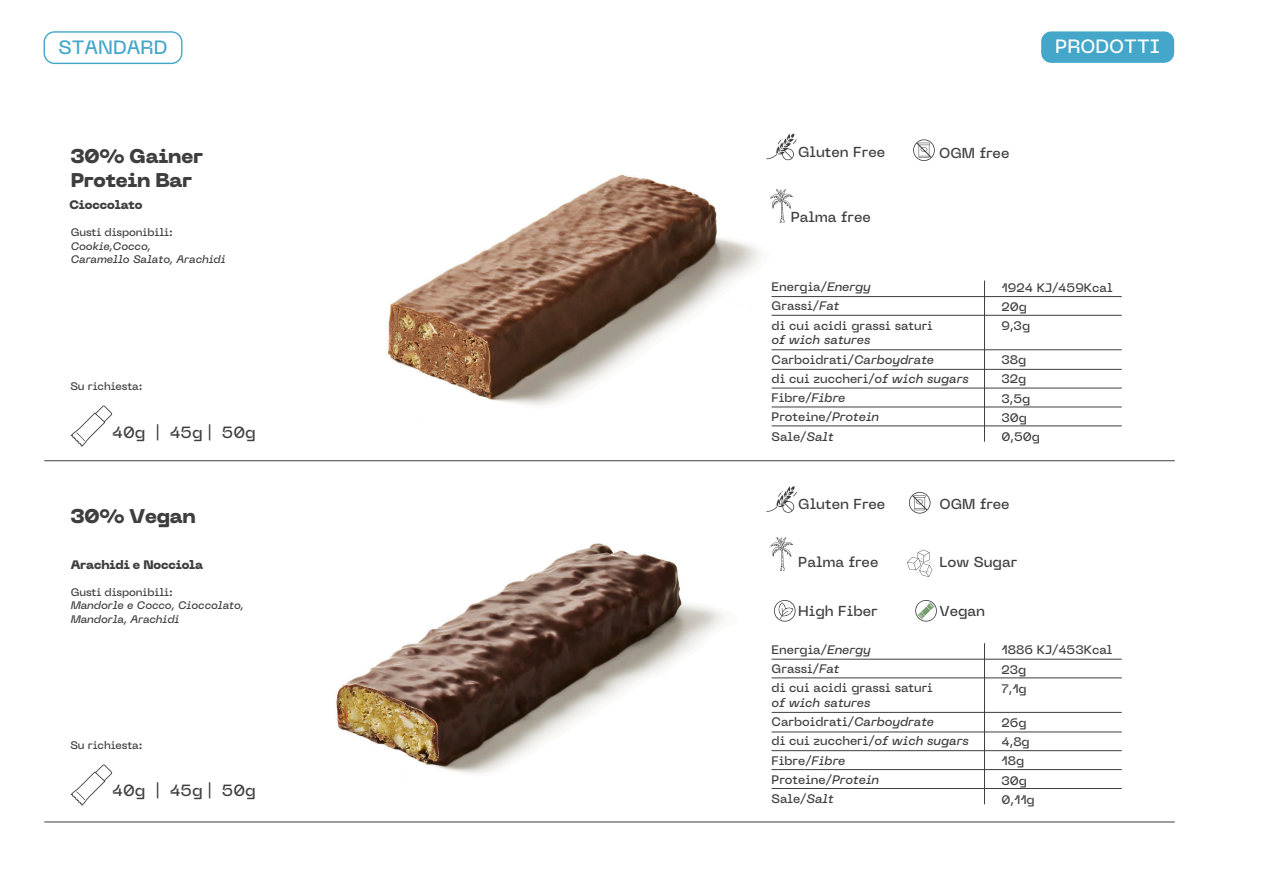
<style>
.page{position:relative;width:1263px;height:893px;background:#fff}
.page>*{position:absolute;margin:0;border:0;box-sizing:border-box;transform-origin:0 0}
.t1{font:800 19.8px/23.7px "PP Neue Machina";letter-spacing:-.01em;color:#3e3e3f}
.t2{font:500 19.2px "PP Neue Machina Inktrap";color:#44a7c9}
.t3{font:500 19.2px "PP Neue Machina Inktrap";color:#fff}
.t4{font:500 16.05px "PP Neue Machina Inktrap";color:#3e3e3f}
.t5{font:500 14.4px "PP Neue Machina Inktrap";color:#3e3e3f}
.t6{font:500 12.3px/19.2px "PP Neue Machina Inktrap";color:#3e3e3f}
.t7{font:800 12.3px "PP Neue Machina";letter-spacing:-.01em;color:#3e3e3f}
.t8{font:italic 500 12.3px "PP Neue Machina";color:#3e3e3f}
.t9{font:italic 500 10.95px/13px "PP Neue Machina Inktrap";letter-spacing:-.01em;color:#3e3e3f}
.t10{font:500 10.95px "PP Neue Machina Inktrap";letter-spacing:-.01em;color:#3e3e3f}
.s1{font-family:"PP Neue Machina";font-style:italic}
</style>
<div class="page">
<img style="left:387px;top:133px;width:455px;height:294px">
<hr style="left:44px;top:460px;width:1131px;height:1px;background:#3e3e3f">
<svg style="left:71px;top:405px;width:41px;height:42px"></svg>
<hr style="left:984px;top:281px;width:1px;height:161px;background:#3e3e3f">
<hr style="left:772px;top:296px;width:350px;height:1px;background:#3e3e3f">
<hr style="left:772px;top:315px;width:350px;height:1px;background:#3e3e3f">
<hr style="left:772px;top:349px;width:350px;height:1px;background:#3e3e3f">
<hr style="left:772px;top:369px;width:350px;height:1px;background:#3e3e3f">
<hr style="left:772px;top:388px;width:350px;height:1px;background:#3e3e3f">
<hr style="left:772px;top:407px;width:350px;height:1px;background:#3e3e3f">
<hr style="left:772px;top:426px;width:350px;height:1px;background:#3e3e3f">
<svg style="left:766px;top:134px;width:31px;height:27px"></svg>
<svg style="left:913px;top:139px;width:22px;height:22px"></svg>
<svg style="left:770px;top:189px;width:23px;height:34px"></svg>
<img style="left:273px;top:543px;width:569px;height:279px">
<hr style="left:44px;top:822px;width:1131px;height:1px;background:#3e3e3f">
<svg style="left:71px;top:764px;width:41px;height:42px"></svg>
<hr style="left:984px;top:643px;width:1px;height:161px;background:#3e3e3f">
<hr style="left:772px;top:659px;width:350px;height:1px;background:#3e3e3f">
<hr style="left:772px;top:678px;width:350px;height:1px;background:#3e3e3f">
<hr style="left:772px;top:712px;width:350px;height:1px;background:#3e3e3f">
<hr style="left:772px;top:732px;width:350px;height:1px;background:#3e3e3f">
<hr style="left:772px;top:750px;width:350px;height:1px;background:#3e3e3f">
<hr style="left:772px;top:769px;width:350px;height:1px;background:#3e3e3f">
<hr style="left:772px;top:788px;width:350px;height:1px;background:#3e3e3f">
<svg style="left:766px;top:486px;width:31px;height:27px"></svg>
<svg style="left:909px;top:492px;width:21px;height:22px"></svg>
<svg style="left:770px;top:537px;width:23px;height:34px"></svg>
<svg style="left:907px;top:550px;width:25px;height:27px"></svg>
<svg style="left:774px;top:600px;width:21px;height:22px"></svg>
<svg style="left:915px;top:600px;width:22px;height:22px"></svg>
<div style="left:44px;top:31px;width:138px;height:33px;border:1px solid #44a7c9;border-radius:10px"></div>
<div style="left:1041px;top:31px;width:133px;height:32px;background:#44a7c9;border-radius:10px"></div>
<h2 class="t2" style="left:59px;top:35px;width:110px">STANDARD</h2>
<h2 class="t3" style="left:1055px;top:34px;width:106px">PRODOTTI</h2>
<h1 class="t1" style="left:71px;top:145px;width:134px">30% Gainer<br>Protein Bar</h1>
<p class="t7" style="left:69px;top:197px;width:74px">Cioccolato</p>
<p class="t10" style="left:71px;top:226px;width:104px">Gusti disponibili:</p>
<p class="t9" style="left:71px;top:239px;width:156px">Cookie,Cocco,<br>Caramello Salato, Arachidi</p>
<p class="t10" style="left:71px;top:380px;width:73px">Su richiesta:</p>
<h3 class="t4" style="left:112px;top:422px;width:145px">40g | 45g | 50g</h3>
<h1 class="t1" style="left:71px;top:505px;width:127px">30% Vegan</h1>
<p class="t7" style="left:71px;top:556px;width:134px">Arachidi e Nocciola</p>
<p class="t10" style="left:71px;top:585px;width:104px">Gusti disponibili:</p>
<p class="t9" style="left:71px;top:599px;width:175px">Mandorle e Cocco, Cioccolato,<br>Mandorla, Arachidi</p>
<p class="t10" style="left:71px;top:738px;width:73px">Su richiesta:</p>
<h3 class="t4" style="left:112px;top:780px;width:145px">40g | 45g | 50g</h3>
<p class="t5" style="left:798px;top:143px;width:89px">Gluten Free</p>
<p class="t5" style="left:939px;top:144px;width:72px">OGM free</p>
<p class="t5" style="left:791px;top:207px;width:82px">Palma free</p>
<p class="t6" style="left:772px;top:277px;width:163px">Energia/<span class="s1">Energy<br></span>Grassi/<span class="s1">Fat<br></span>di cui acidi grassi saturi</p>
<p class="t8" style="left:772px;top:332px;width:100px">of wich satures</p>
<p class="t6" style="left:772px;top:350px;width:199px">Carboidrati/<span class="s1">Carboydrate<br></span>di cui zuccheri/<span class="s1">of wich sugars<br></span>Fibre/<span class="s1">Fibre<br></span>Proteine/<span class="s1">Protein<br></span>Sale/<span class="s1">Salt</span></p>
<p class="t6" style="left:1001px;top:278px;width:113px">1924 KJ/459Kcal<br>20g<br>9,3g</p>
<p class="t6" style="left:1001px;top:350px;width:40px">38g<br>32g<br>3,5g<br>30g<br>0,50g</p>
<p class="t5" style="left:798px;top:495px;width:89px">Gluten Free</p>
<p class="t5" style="left:939px;top:495px;width:72px">OGM free</p>
<p class="t5" style="left:798px;top:552px;width:82px">Palma free</p>
<p class="t5" style="left:939px;top:552px;width:79px">Low Sugar</p>
<p class="t5" style="left:798px;top:601px;width:81px">High Fiber</p>
<p class="t5" style="left:939px;top:601px;width:47px">Vegan</p>
<p class="t6" style="left:772px;top:640px;width:163px">Energia/<span class="s1">Energy<br></span>Grassi/<span class="s1">Fat<br></span>di cui acidi grassi saturi</p>
<p class="t8" style="left:772px;top:695px;width:100px">of wich satures</p>
<p class="t6" style="left:772px;top:712px;width:199px">Carboidrati/<span class="s1">Carboydrate<br></span>di cui zuccheri/<span class="s1">of wich sugars<br></span>Fibre/<span class="s1">Fibre<br></span>Proteine/<span class="s1">Protein<br></span>Sale/<span class="s1">Salt</span></p>
<p class="t6" style="left:1001px;top:640px;width:112px">1886 KJ/453Kcal<br>23g<br>7,1g</p>
<p class="t6" style="left:1001px;top:713px;width:35px">26g<br>4,8g<br>18g<br>30g<br>0,11g</p>
</div>
